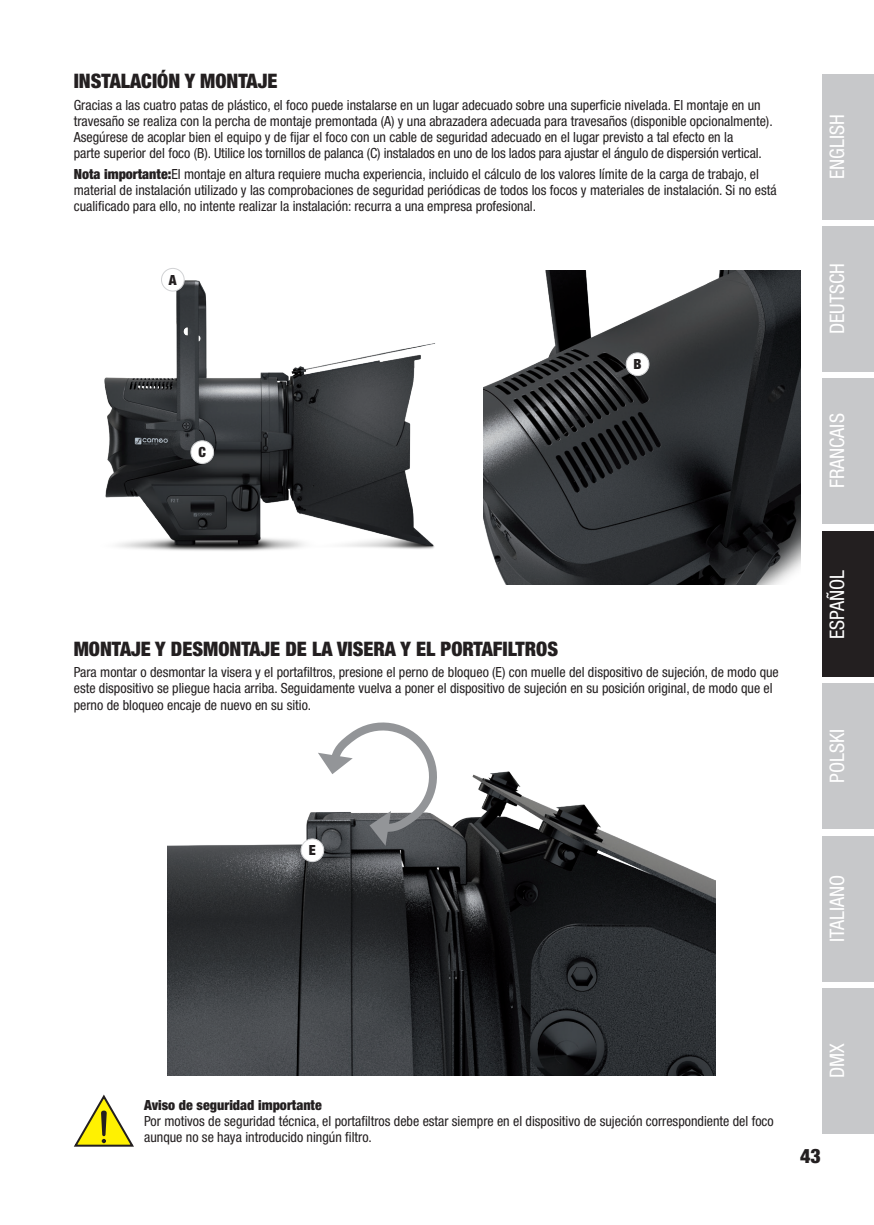
<style>
.page{position:relative;width:874px;height:1225px;background:#fff}
.page>*{position:absolute;margin:0;border:0;box-sizing:border-box;transform-origin:0 0}
.t1{font:900 condensed 20px "Helvetica Neue LT Pro";color:#231f20}
.t2{font:condensed 20px "Helvetica Neue LT Std";color:#fff}
.t3{font:900 condensed 20px "Helvetica Neue LT Std";color:#231f20}
.t4{font:condensed 14px/16px "Helvetica Neue LT Pro";color:#231f20}
.t5{font:900 condensed 14px "Helvetica Neue LT Pro";color:#231f20}
.s1{font-weight:900}
</style>
<div class="page">
<div style="left:821px;top:988px;width:52px;height:146px;background:#c7c8ca"></div>
<div style="left:821px;top:74px;width:52px;height:145px;background:#c7c8ca"></div>
<div style="left:821px;top:226px;width:52px;height:145px;background:#c7c8ca"></div>
<div style="left:821px;top:378px;width:52px;height:146px;background:#c7c8ca"></div>
<div style="left:821px;top:531px;width:52px;height:146px;background:#231f20"></div>
<div style="left:821px;top:683px;width:52px;height:146px;background:#c7c8ca"></div>
<div style="left:821px;top:836px;width:52px;height:145px;background:#c7c8ca"></div>
<img style="left:104px;top:268px;width:331px;height:283px">
<img style="left:483px;top:271px;width:316px;height:313px">
<div style="left:161px;top:268px;width:23px;height:23px;background:#fff;border-radius:50%"></div>
<div style="left:161px;top:268px;width:23px;height:23px;border:1px solid #d1d2d4;border-radius:50%"></div>
<div style="left:191px;top:441px;width:22px;height:22px;background:#fff;border-radius:50%"></div>
<div style="left:190px;top:440px;width:24px;height:24px;border:1px solid #d1d2d4;border-radius:50%"></div>
<div style="left:626px;top:353px;width:22px;height:22px;background:#fff;border-radius:50%"></div>
<div style="left:625px;top:353px;width:23px;height:23px;border:1px solid #d1d2d4;border-radius:50%"></div>
<img style="left:168px;top:771px;width:547px;height:304px">
<div style="left:301px;top:839px;width:22px;height:22px;background:#fff;border-radius:50%"></div>
<div style="left:300px;top:838px;width:24px;height:24px;border:1px solid #d1d2d4;border-radius:50%"></div>
<svg style="left:318px;top:722px;width:127px;height:123px"></svg>
<svg style="left:74px;top:1094px;width:60px;height:53px"></svg>
<h1 class="t1" style="left:74px;top:69px;width:205px">INSTALACIÓN Y MONTAJE</h1>
<p class="t4" style="left:74px;top:97px;width:700px">Gracias a las cuatro patas de plástico, el foco puede instalarse en un lugar adecuado sobre una superficie nivelada. El montaje en un travesaño se realiza con la percha de montaje premontada (A) y una abrazadera adecuada para travesaños (disponible opcionalmente).<br>Asegúrese de acoplar bien el equipo y de fijar el foco con un cable de seguridad adecuado en el lugar previsto a tal efecto en la<br>parte superior del foco (B). Utilice los tornillos de palanca (C) instalados en uno de los lados para ajustar el ángulo de dispersión vertical.</p>
<p class="t4" style="left:74px;top:166px;width:704px"><span class="s1">Nota importante:</span>El montaje en altura requiere mucha experiencia, incluido el cálculo de los valores límite de la carga de trabajo, el material de instalación utilizado y las comprobaciones de seguridad periódicas de todos los focos y materiales de instalación. Si no está cualificado para ello, no intente realizar la instalación: recurra a una empresa profesional.</p>
<p class="t5" style="left:169px;top:271px;width:9px">A</p>
<p class="t5" style="left:198px;top:444px;width:9px">C</p>
<p class="t5" style="left:633px;top:356px;width:10px">B</p>
<h1 class="t1" style="left:74px;top:637px;width:485px">MONTAJE Y DESMONTAJE DE LA VISERA Y EL PORTAFILTROS</h1>
<p class="t4" style="left:74px;top:664px;width:706px">Para montar o desmontar la visera y el portafiltros, presione el perno de bloqueo (E) con muelle del dispositivo de sujeción, de modo que este dispositivo se pliegue hacia arriba. Seguidamente vuelva a poner el dispositivo de sujeción en su posición original, de modo que el perno de bloqueo encaje de nuevo en su sitio.</p>
<p class="t5" style="left:309px;top:842px;width:8px">E</p>
<h1 class="t2" style="left:824px;top:179px;width:66px;rotate:-90deg">ENGLISH</h1>
<h1 class="t2" style="left:824px;top:334px;width:73px;rotate:-90deg">DEUTSCH</h1>
<h1 class="t2" style="left:824px;top:488px;width:76px;rotate:-90deg">FRANCAIS</h1>
<h1 class="t2" style="left:825px;top:639px;width:71px;rotate:-90deg">ESPAÑOL</h1>
<h1 class="t2" style="left:825px;top:783px;width:55px;rotate:-90deg">POLSKI</h1>
<h1 class="t2" style="left:825px;top:942px;width:69px;rotate:-90deg">ITALIANO</h1>
<p class="t5" style="left:144px;top:1096px;width:179px">Aviso de seguridad importante</p>
<p class="t4" style="left:144px;top:1112px;width:630px">Por motivos de seguridad técnica, el portafiltros debe estar siempre en el dispositivo de sujeción correspondiente del foco aunque no se haya introducido ningún filtro.</p>
<h1 class="t2" style="left:825px;top:1078px;width:36px;rotate:-90deg">DMX</h1>
<h1 class="t3" style="left:799px;top:1143px;width:22px">43</h1>
</div>
